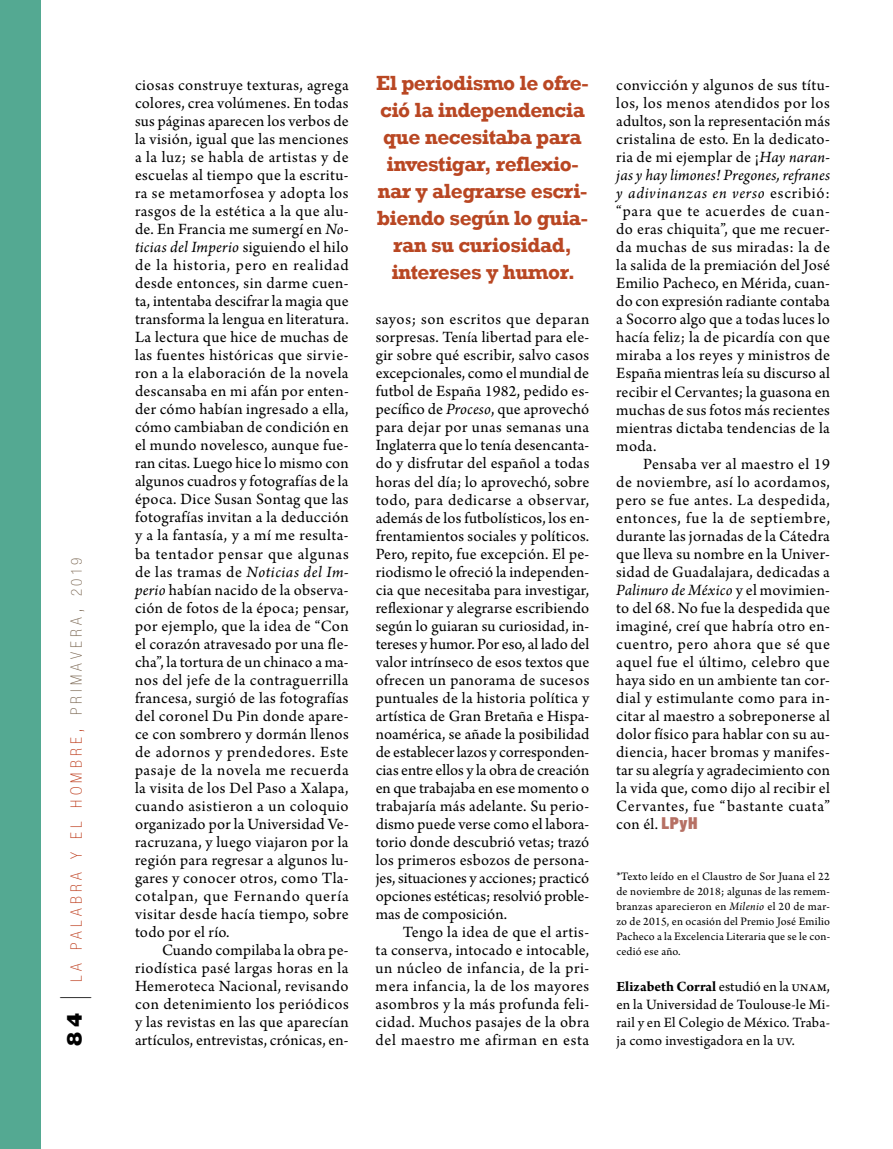
<style>
.page{position:relative;width:893px;height:1149px;background:#fff}
.page>*{position:absolute;margin:0;border:0;box-sizing:border-box;transform-origin:0 0}
.t1{font:700 21px/27px "Rockwell";letter-spacing:-.025em;color:#b94723;text-align:center}
.t2{font:900 21px "Helvetica Neue LT Std";color:#000}
.t3{font:16.5px/18px "Arno Pro";letter-spacing:.025em;color:#000;text-align:justify}
.t4{font:100 condensed 15.75px "Helvetica Neue LT Std";letter-spacing:.265em;color:#be3e1e}
.t5{font:15px/18px "Arno Pro";color:#000;text-align:justify}
.t6{font:12px/15px "Arno Pro";letter-spacing:.02em;color:#000;text-align:justify}
.s1{font-size:21px}
.s2{color:#7d6a56}
.s3{font-size:21px;color:#7d6a56}
.s4{font-size:15px;color:#7d6a56}
.s5{font-weight:100;font-stretch:condensed;font-size:42px}
.s6{font-style:italic}
.s7{font-family:"Helvetica Neue LT Std";font-weight:900;font-stretch:condensed;color:#b67064}
.s8{font-weight:700}
</style>
<div class="page">
<div style="left:0;top:0;width:40px;height:1148px;background:#54a992"></div>
<p class="t4" style="left:67px;top:981px;width:425px;rotate:-90deg">la palabra y el hombre<span class="s1">,</span> <span class="s2">primavera</span><span class="s3">,</span> <span class="s4">2019</span></p>
<p class="t2" style="left:62px;top:1045px;width:52px;rotate:-90deg">84 <span class="s5">|</span></p>
<p class="t3" style="left:135px;top:77px;width:215px">ciosas construye texturas, agrega colores, crea volúmenes. En todas sus páginas aparecen los verbos de la visión, igual que las menciones a la luz; se habla de artistas y de escuelas al tiempo que la escritu&shy;ra se metamorfosea y adopta los rasgos de la estética a la que alu&shy;de. En Francia me sumergí en <span class="s6">No&shy;ticias del Imperio</span> siguiendo el hilo de la historia, pero en realidad desde entonces, sin darme cuen&shy;ta, intentaba descifrar la magia que transforma la lengua en literatura.<br>La lectura que hice de muchas de las fuentes históricas que sirvie&shy;ron a la elaboración de la novela descansaba en mi afán por enten&shy;der cómo habían ingresado a ella, cómo cambiaban de condición en el mundo novelesco, aunque fue&shy;ran citas. Luego hice lo mismo con algunos cuadros y fotografías de la época. Dice Susan Sontag que las fotografías invitan a la deducción y a la fantasía, y a mí me resulta&shy;ba tentador pensar que algunas de las tramas de <span class="s6">Noticias del Im&shy;perio</span> habían nacido de la observa&shy;ción de fotos de la época; pensar, por ejemplo, que la idea de “Con el corazón atravesado por una fle&shy;cha”, la tortura de un chinaco a ma&shy;nos del jefe de la contraguerrilla francesa, surgió de las fotografías del coronel Du Pin donde apare&shy;ce con sombrero y dormán llenos de adornos y prendedores. Este pasaje de la novela me recuerda la visita de los Del Paso a Xalapa, cuando asistieron a un coloquio organizado por la Universidad Ve&shy;racruzana, y luego viajaron por la región para regresar a algunos lu&shy;gares y conocer otros, como Tla&shy;cotalpan, que Fernando quería visitar desde hacía tiempo, sobre todo por el río.</p>
<p class="t3" style="left:135px;top:941px;width:215px;text-indent:27px">Cuando compilaba la obra pe&shy;riodística pasé largas horas en la Hemeroteca Nacional, revisando con detenimiento los periódicos y las revistas en las que aparecían artículos, entrevistas, crónicas, en-</p>
<p class="t1" style="left:376px;top:69px;width:214px">El periodismo le ofre&shy;ció la independencia que necesitaba para investigar, reflexio&shy;nar y alegrarse escri&shy;biendo según lo guia&shy;ran su curiosidad, intereses y humor.</p>
<p class="t3" style="left:376px;top:311px;width:216px">sayos; son escritos que deparan sorpresas. Tenía libertad para ele&shy;gir sobre qué escribir, salvo casos excepcionales, como el mundial de futbol de España 1982, pedido es&shy;pecífico de <span class="s6">Proceso</span>, que aprovechó para dejar por unas semanas una Inglaterra que lo tenía desencanta&shy;do y disfrutar del español a todas horas del día; lo aprovechó, sobre todo, para dedicarse a observar, además de los futbolísticos, los en&shy;frentamientos sociales y políticos.<br>Pero, repito, fue excepción. El pe&shy;riodismo le ofreció la independen&shy;cia que necesitaba para investigar, reflexionar y alegrarse escribiendo según lo guiaran su curiosidad, in&shy;tereses y humor. Por eso, al lado del valor intrínseco de esos textos que ofrecen un panorama de sucesos puntuales de la historia política y artística de Gran Bretaña e Hispa&shy;noamérica, se añade la posibilidad de establecer lazos y corresponden&shy;cias entre ellos y la obra de creación en que trabajaba en ese momento o trabajaría más adelante. Su perio&shy;dismo puede verse como el labora&shy;torio donde descubrió vetas; trazó los primeros esbozos de persona&shy;jes, situaciones y acciones; practicó opciones estéticas; resolvió proble&shy;mas de composición.</p>
<p class="t3" style="left:376px;top:923px;width:215px;text-indent:27px">Tengo la idea de que el artis&shy;ta conserva, intocado e intocable, un núcleo de infancia, de la pri&shy;mera infancia, la de los mayores asombros y la más profunda feli&shy;cidad. Muchos pasajes de la obra del maestro me afirman en esta</p>
<p class="t3" style="left:616px;top:77px;width:215px">convicción y algunos de sus títu&shy;los, los menos atendidos por los adultos, son la representación más cristalina de esto. En la dedicato&shy;ria de mi ejemplar de ¡<span class="s6">Hay naran&shy;jas y hay limones! Pregones, refranes y adivinanzas en verso</span> escribió: “para que te acuerdes de cuan&shy;do eras chiquita”, que me recuer&shy;da muchas de sus miradas: la de la salida de la premiación del José Emilio Pacheco, en Mérida, cuan&shy;do con expresión radiante contaba a Socorro algo que a todas luces lo hacía feliz; la de picardía con que miraba a los reyes y ministros de España mientras leía su discurso al recibir el Cervantes; la guasona en muchas de sus fotos más recientes mientras dictaba tendencias de la moda.</p>
<p class="t3" style="left:616px;top:455px;width:215px;text-indent:27px">Pensaba ver al maestro el 19 de noviembre, así lo acordamos, pero se fue antes. La despedida, entonces, fue la de septiembre, durante las jornadas de la Cátedra que lleva su nombre en la Univer&shy;sidad de Guadalajara, dedicadas a <span class="s6">Palinuro de México</span> y el movimien&shy;to del 68. No fue la despedida que imaginé, creí que habría otro en&shy;cuentro, pero ahora que sé que aquel fue el último, celebro que haya sido en un ambiente tan cor&shy;dial y estimulante como para in&shy;citar al maestro a sobreponerse al dolor físico para hablar con su au&shy;diencia, hacer bromas y manifes&shy;tar su alegría y agradecimiento con la vida que, como dijo al recibir el Cervantes, fue “bastante cuata” con él. <span class="s7">LPyH</span></p>
<p class="t6" style="left:616px;top:869px;width:215px">*Texto leído en el Claustro de Sor Juana el 22 de noviembre de 2018; algunas de las remem&shy;branzas aparecieron en <span class="s6">Milenio</span> el 20 de mar&shy;zo de 2015, en ocasión del Premio José Emilio Pacheco a la Excelencia Literaria que se le con&shy;cedió ese año.</p>
<p class="t5" style="left:616px;top:977px;width:215px"><span class="s8">Elizabeth Corral</span> estudió en la unam, en la Universidad de Toulouse-le Mi&shy;rail y en El Colegio de México. Traba&shy;ja como investigadora en la uv.</p>
</div>
